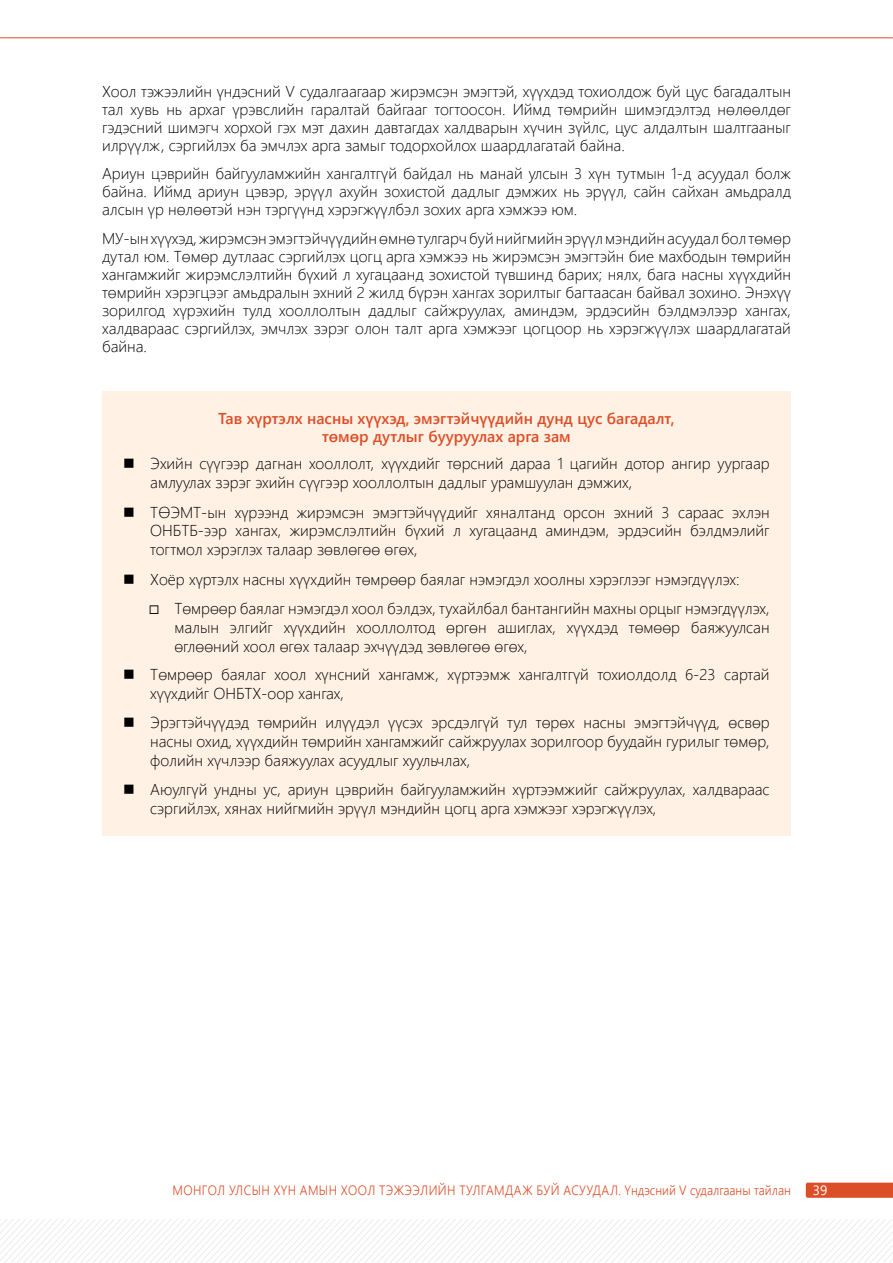
<style>
.page{position:relative;width:893px;height:1263px;background:#fff}
.page>*{position:absolute;margin:0;border:0;box-sizing:border-box;transform-origin:0 0}
.t1{font:300 15.75px/18px "Segoe UI";color:#000;text-align:justify}
.t2{font:600 15.75px/18px "Segoe UI";color:#dc4e28;text-align:center}
.t3{font:300 13.5px "Segoe UI";letter-spacing:.03em;color:#dc4e28;scale:.9 1}
.t4{font:13.5px "Segoe UI";color:#fff}
</style>
<div class="page">
<svg style="left:806px;top:1182px;width:87px;height:16px"></svg>
<svg style="left:0;top:1219px;width:893px;height:44px"></svg>
<hr style="left:0;top:37px;width:893px;height:1px;background:#dc4e28">
<div style="left:102px;top:391px;width:689px;height:444px;background:#fff1e4"></div>
<p class="t1" style="left:102px;top:80px;width:690px">Хоол тэжээлийн үндэсний V судалгаагаар жирэмсэн эмэгтэй, хүүхдэд тохиолдож буй цус багадалтын тал хувь нь архаг үрэвслийн гаралтай байгааг тогтоосон. Иймд төмрийн шимэгдэлтэд нөлөөлдөг гэдэсний шимэгч хорхой гэх мэт дахин давтагдах халдварын хүчин зүйлс, цус алдалтын шалтгааныг илрүүлж, сэргийлэх ба эмчлэх арга замыг тодорхойлох шаардлагатай байна.</p>
<p class="t1" style="left:102px;top:163px;width:690px">Ариун цэврийн байгууламжийн хангалтгүй байдал нь манай улсын 3 хүн тутмын 1-д асуудал болж байна. Иймд ариун цэвэр, эрүүл ахуйн зохистой дадлыг дэмжих нь эрүүл, сайн сайхан амьдралд алсын үр нөлөөтэй нэн тэргүүнд хэрэгжүүлбэл зохих арга хэмжээ юм.</p>
<p class="t1" style="left:102px;top:228px;width:690px">МУ-ын хүүхэд, жирэмсэн эмэгтэйчүүдийн өмнө тулгарч буй нийгмийн эрүүл мэндийн асуудал бол төмөр дутал юм. Төмөр дутлаас сэргийлэх цогц арга хэмжээ нь жирэмсэн эмэгтэйн бие махбодын төмрийн хангамжийг жирэмслэлтийн бүхий л хугацаанд зохистой түвшинд барих; нялх, бага насны хүүхдийн төмрийн хэрэгцээг амьдралын эхний 2 жилд бүрэн хангах зорилтыг багтаасан байвал зохино. Энэхүү зорилгод хүрэхийн тулд хооллолтын дадлыг сайжруулах, аминдэм, эрдэсийн бэлдмэлээр хангах, халдвараас сэргийлэх, эмчлэх зэрэг олон талт арга хэмжээг цогцоор нь хэрэгжүүлэх шаардлагатай байна.</p>
<p class="t2" style="left:218px;top:408px;width:458px">Тав хүртэлх насны хүүхэд, эмэгтэйчүүдийн дунд цус багадалт, төмөр дутлыг бууруулах арга зам</p>
<p class="t1" style="left:150px;top:452px;width:621px;line-height:18.9px">Эхийн сүүгээр дагнан хооллолт, хүүхдийг төрсний дараа 1 цагийн дотор ангир уургаар амлуулах зэрэг эхийн сүүгээр хооллолтын дадлыг урамшуулан дэмжих,</p>
<p class="t1" style="left:150px;top:501px;width:621px;line-height:18.9px">ТӨЭМТ-ын хүрээнд жирэмсэн эмэгтэйчүүдийг хяналтанд орсон эхний 3 сараас эхлэн ОНБТБ-ээр хангах, жирэмслэлтийн бүхий л хугацаанд аминдэм, эрдэсийн бэлдмэлийг тогтмол хэрэглэх талаар зөвлөгөө өгөх,</p>
<p class="t1" style="left:150px;top:569px;width:591px">Хоёр хүртэлх насны хүүхдийн төмрөөр баялаг нэмэгдэл хоолны хэрэглээг нэмэгдүүлэх:</p>
<p class="t1" style="left:174px;top:598px;width:597px;line-height:18.9px;text-indent:-26px">◻ Төмрөөр баялаг нэмэгдэл хоол бэлдэх, тухайлбал бантангийн махны орцыг нэмэгдүүлэх, малын элгийг хүүхдийн хооллолтод өргөн ашиглах, хүүхдэд төмөөр баяжуулсан өглөөний хоол өгөх талаар эхчүүдэд зөвлөгөө өгөх,</p>
<p class="t1" style="left:150px;top:663px;width:621px;line-height:18.9px">Төмрөөр баялаг хоол хүнсний хангамж, хүртээмж хангалтгүй тохиолдолд 6-23 сартай хүүхдийг ОНБТХ-оор хангах,</p>
<p class="t1" style="left:150px;top:711px;width:621px;line-height:18.9px">Эрэгтэйчүүдэд төмрийн илүүдэл үүсэх эрсдэлгүй тул төрөх насны эмэгтэйчүүд, өсвөр насны охид, хүүхдийн төмрийн хангамжийг сайжруулах зорилгоор буудайн гурилыг төмөр, фолийн хүчлээр баяжуулах асуудлыг хуульчлах,</p>
<p class="t1" style="left:150px;top:779px;width:621px;line-height:18.9px">Аюулгүй ундны ус, ариун цэврийн байгууламжийн хүртээмжийг сайжруулах, халдвараас сэргийлэх, хянах нийгмийн эрүүл мэндийн цогц арга хэмжээг хэрэгжүүлэх,</p>
<p class="t3" style="left:172px;top:1177px;width:689px">МОНГОЛ УЛСЫН ХҮН АМЫН ХООЛ ТЭЖЭЭЛИЙН ТУЛГАМДАЖ БУЙ АСУУДАЛ. Үндэсний V судалгааны тайлан</p>
<p class="t4" style="left:813px;top:1177px;width:16px">39</p>
</div>
